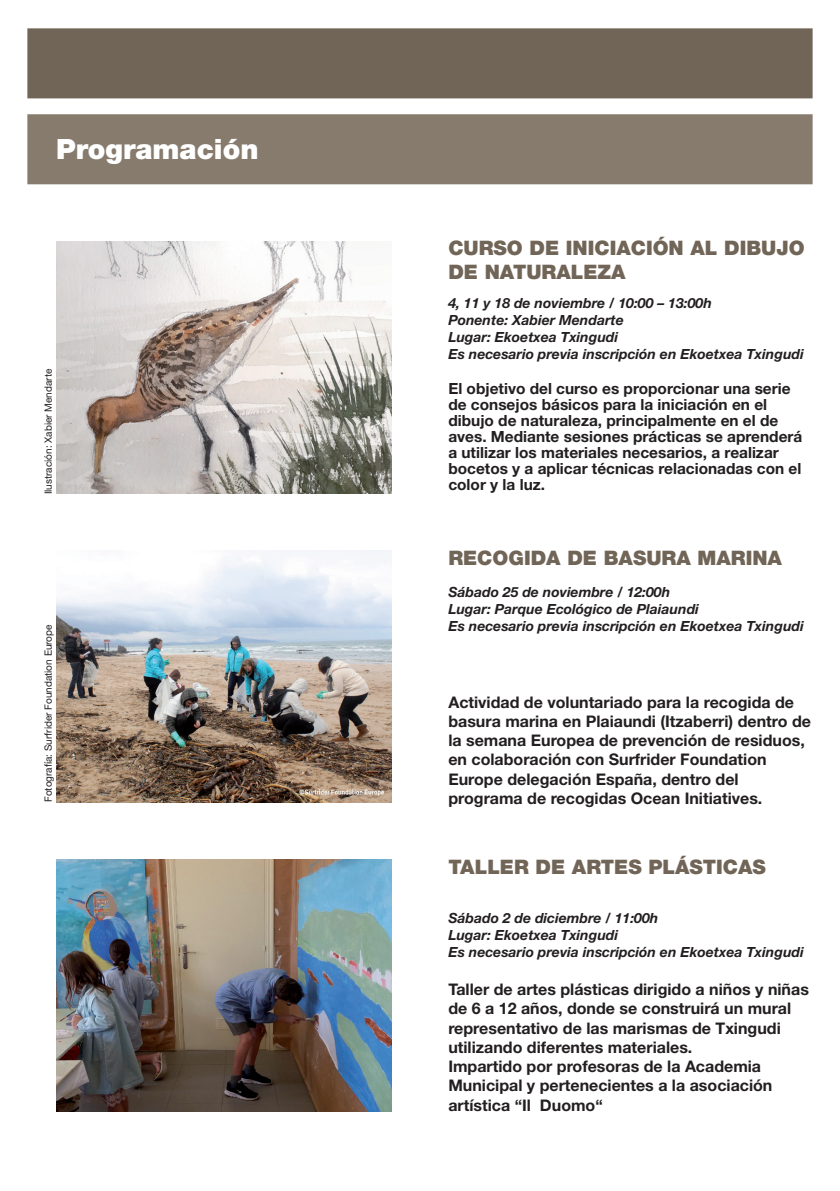
<style>
.page{position:relative;width:840px;height:1191px;background:#fff}
.page>*{position:absolute;margin:0;border:0;box-sizing:border-box;transform-origin:0 0}
.t1{font:900 28px "Helvetica Neue LT Std";color:#fff}
.t2{font:900 20px/24px "Helvetica Neue LT Std";color:#716557}
.t3{font:700 16px/19.2px "Helvetica Neue LT Std";color:#231f20}
.t4{font:700 15.4px/16px "Helvetica Neue LT Std";color:#231f20}
.t5{font:italic 700 14px/16.8px "Helvetica Neue LT Std";color:#231f20}
.t6{font:10px "Helvetica Neue LT Std";color:#231f20}
</style>
<div class="page">
<div style="left:27px;top:114px;width:785px;height:70px;background:#877b6e;border:2px solid #877b6e"></div>
<div style="left:27px;top:28px;width:785px;height:70px;background:#716557;border:2px solid #716557"></div>
<img style="left:56px;top:241px;width:335px;height:252px">
<img style="left:56px;top:550px;width:335px;height:252px">
<img style="left:56px;top:859px;width:335px;height:252px">
<h1 class="t1" style="left:56px;top:133px;width:204px">Programación</h1>
<p class="t6" style="left:42px;top:494px;width:127px;rotate:-90deg">Ilustración: Xabier Mendarte</p>
<p class="t6" style="left:42px;top:802px;width:179px;rotate:-90deg">Fotografía: Surfrider Foundation Europe</p>
<p class="t2" style="left:448px;top:236px;width:357px">CURSO DE INICIACIÓN AL DIBUJO<br>DE NATURALEZA</p>
<p class="t5" style="left:448px;top:295px;width:356px">4, 11 y 18 de noviembre / 10:00 – 13:00h<br>Ponente: Xabier Mendarte<br>Lugar: Ekoetxea Txingudi<br>Es necesario previa inscripción en Ekoetxea Txingudi</p>
<p class="t4" style="left:448px;top:380px;width:355px">El objetivo del curso es proporcionar una serie de consejos básicos para la iniciación en el dibujo de naturaleza, principalmente en el de aves. Mediante sesiones prácticas se aprenderá a utilizar los materiales necesarios, a realizar bocetos y a aplicar técnicas relacionadas con el color y la luz.</p>
<p class="t2" style="left:448px;top:545px;width:335px">RECOGIDA DE BASURA MARINA</p>
<p class="t5" style="left:448px;top:583px;width:356px">Sábado 25 de noviembre / 12:00h<br>Lugar: Parque Ecológico de Plaiaundi<br>Es necesario previa inscripción en Ekoetxea Txingudi</p>
<p class="t3" style="left:448px;top:692px;width:364px">Actividad de voluntariado para la recogida de basura marina en Plaiaundi (Itzaberri) dentro de la semana Europea de prevención de residuos, en colaboración con Surfrider Foundation Europe delegación España, dentro del programa de recogidas Ocean Initiatives.</p>
<p class="t2" style="left:448px;top:854px;width:319px">TALLER DE ARTES PLÁSTICAS</p>
<p class="t5" style="left:448px;top:909px;width:356px">Sábado 2 de diciembre / 11:00h<br>Lugar: Ekoetxea Txingudi<br>Es necesario previa inscripción en Ekoetxea Txingudi</p>
<p class="t3" style="left:448px;top:979px;width:362px">Taller de artes plásticas dirigido a niños y niñas de 6 a 12 años, donde se construirá un mural representativo de las marismas de Txingudi utilizando diferentes materiales.<br>Impartido por profesoras de la Academia Municipal y pertenecientes a la asociación artística “Il Duomo“</p>
</div>
